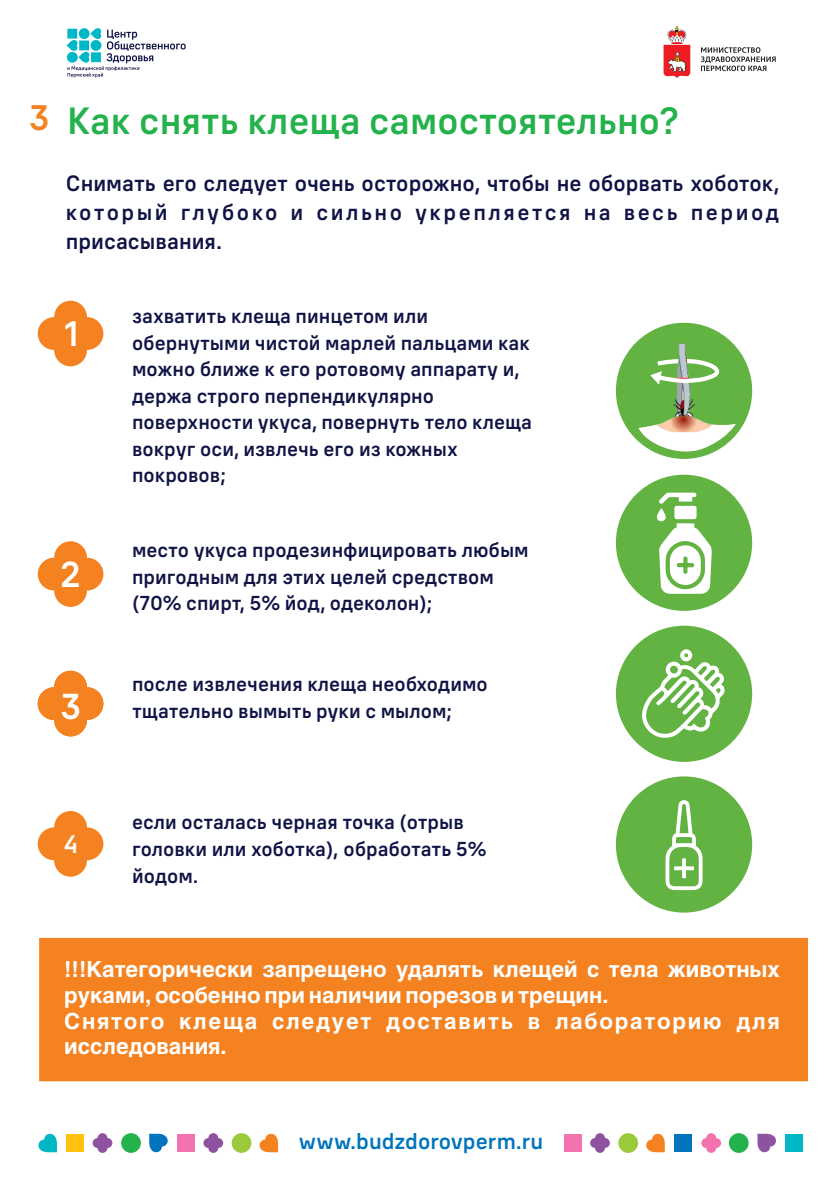
<style>
.page{position:relative;width:840px;height:1191px;background:#fff}
.page>*{position:absolute;margin:0;border:0;box-sizing:border-box;transform-origin:0 0}
.t1{font:500 37.8px "ALS Wagon";color:#23b24b}
.t2{font:500 35.8px "ALS Wagon";color:#fff}
.t3{font:500 35.2px "ALS Wagon";color:#f58220}
.t4{font:500 35.2px "ALS Wagon";color:#fff}
.t5{font:500 25.2px "ALS Wagon";color:#fff}
.t6{font:700 22px/25.6px "Helios C";color:#fff}
.t7{font:500 22px/29.2px "ALS Wagon";letter-spacing:.11em;color:#101345;text-align:justify}
.t8{font:500 22px "ALS Wagon";color:#0074bc}
.t9{font:500 20px/26.6px "ALS Wagon";color:#101345}
</style>
<div class="page">
<div style="left:615px;top:323px;width:136px;height:136px;background:#62b342;border-radius:50%"></div>
<svg style="left:638px;top:424px;width:97px;height:33px"></svg>
<div style="left:615px;top:475px;width:136px;height:136px;background:#62b342;border-radius:50%"></div>
<div style="left:615px;top:625px;width:136px;height:137px;background:#62b342;border-radius:50%"></div>
<div style="left:615px;top:776px;width:136px;height:136px;background:#62b342;border-radius:50%"></div>
<img style="left:655px;top:343px;width:57px;height:89px">
<div style="left:39px;top:938px;width:768px;height:143px;background:#f58220"></div>
<div style="left:66px;top:1134px;width:18px;height:18px;background:#fec20f"></div>
<svg style="left:38px;top:1133px;width:19px;height:19px"></svg>
<div style="left:121px;top:1133px;width:20px;height:19px;background:#23b24b;border-radius:50%"></div>
<div style="left:231px;top:1133px;width:20px;height:19px;background:#9aca3b;border-radius:50%"></div>
<svg style="left:259px;top:1133px;width:19px;height:19px"></svg>
<div style="left:177px;top:1134px;width:18px;height:18px;background:#f172ac"></div>
<svg style="left:203px;top:1133px;width:20px;height:19px"></svg>
<svg style="left:149px;top:1133px;width:19px;height:19px"></svg>
<svg style="left:93px;top:1133px;width:19px;height:19px"></svg>
<div style="left:618px;top:1133px;width:19px;height:19px;background:#9aca3b;border-radius:50%"></div>
<div style="left:563px;top:1134px;width:18px;height:18px;background:#f172ac"></div>
<svg style="left:590px;top:1133px;width:19px;height:19px"></svg>
<div style="left:784px;top:1134px;width:18px;height:18px;background:#00b7c6"></div>
<div style="left:728px;top:1133px;width:20px;height:19px;background:#23b24b;border-radius:50%"></div>
<svg style="left:701px;top:1133px;width:19px;height:19px"></svg>
<svg style="left:757px;top:1133px;width:19px;height:19px"></svg>
<svg style="left:646px;top:1133px;width:18px;height:19px"></svg>
<div style="left:673px;top:1134px;width:18px;height:18px;background:#0074bc"></div>
<svg style="left:701px;top:47px;width:74px;height:24px"></svg>
<svg style="left:663px;top:26px;width:27px;height:52px"></svg>
<svg style="left:67px;top:28px;width:118px;height:49px"></svg>
<svg style="left:38px;top:301px;width:65px;height:65px"></svg>
<svg style="left:38px;top:541px;width:65px;height:66px"></svg>
<svg style="left:38px;top:811px;width:65px;height:65px"></svg>
<svg style="left:38px;top:671px;width:65px;height:65px"></svg>
<svg style="left:656px;top:492px;width:55px;height:102px"></svg>
<svg style="left:642px;top:649px;width:83px;height:89px"></svg>
<svg style="left:665px;top:800px;width:38px;height:90px"></svg>
<svg style="left:650px;top:359px;width:69px;height:26px"></svg>
<h3 class="t3" style="left:29px;top:105px;width:22px">3</h3>
<h1 class="t1" style="left:67px;top:107px;width:613px">Как снять клеща самостоятельно?</h1>
<p class="t7" style="left:66px;top:172px;width:715px">Снимать его следует очень осторожно, чтобы не оборвать хоботок, который глубоко и сильно укрепляется на весь период присасывания.</p>
<h3 class="t4" style="left:64px;top:320px;width:17px">1</h3>
<h2 class="t2" style="left:60px;top:561px;width:23px">2</h2>
<p class="t9" style="left:132px;top:306px;width:401px">захватить клеща пинцетом или обернутыми чистой марлей пальцами как можно ближе к его ротовому аппарату и, держа строго перпендикулярно поверхности укуса, повернуть тело клеща вокруг оси, извлечь его из кожных покровов;</p>
<p class="t9" style="left:132px;top:540px;width:398px">место укуса продезинфицировать любым пригодным для этих целей средством (70% спирт, 5% йод, одеколон);</p>
<h2 class="t2" style="left:60px;top:692px;width:23px">3</h2>
<p class="t9" style="left:132px;top:674px;width:357px">после извлечения клеща необходимо тщательно вымыть руки с мылом;</p>
<p class="t5" style="left:63px;top:834px;width:16px">4</p>
<p class="t9" style="left:132px;top:812px;width:356px">если осталась черная точка (отрыв головки или хоботка), обработать 5% йодом.</p>
<p class="t6" style="left:64px;top:958px;width:716px">!!!Категорически запрещено удалять клещей с тела животных руками, особенно при наличии порезов и трещин.<br>Снятого клеща следует доставить в лабораторию для исследования.</p>
<p class="t8" style="left:299px;top:1133px;width:246px">www.budzdorovperm.ru</p>
</div>
